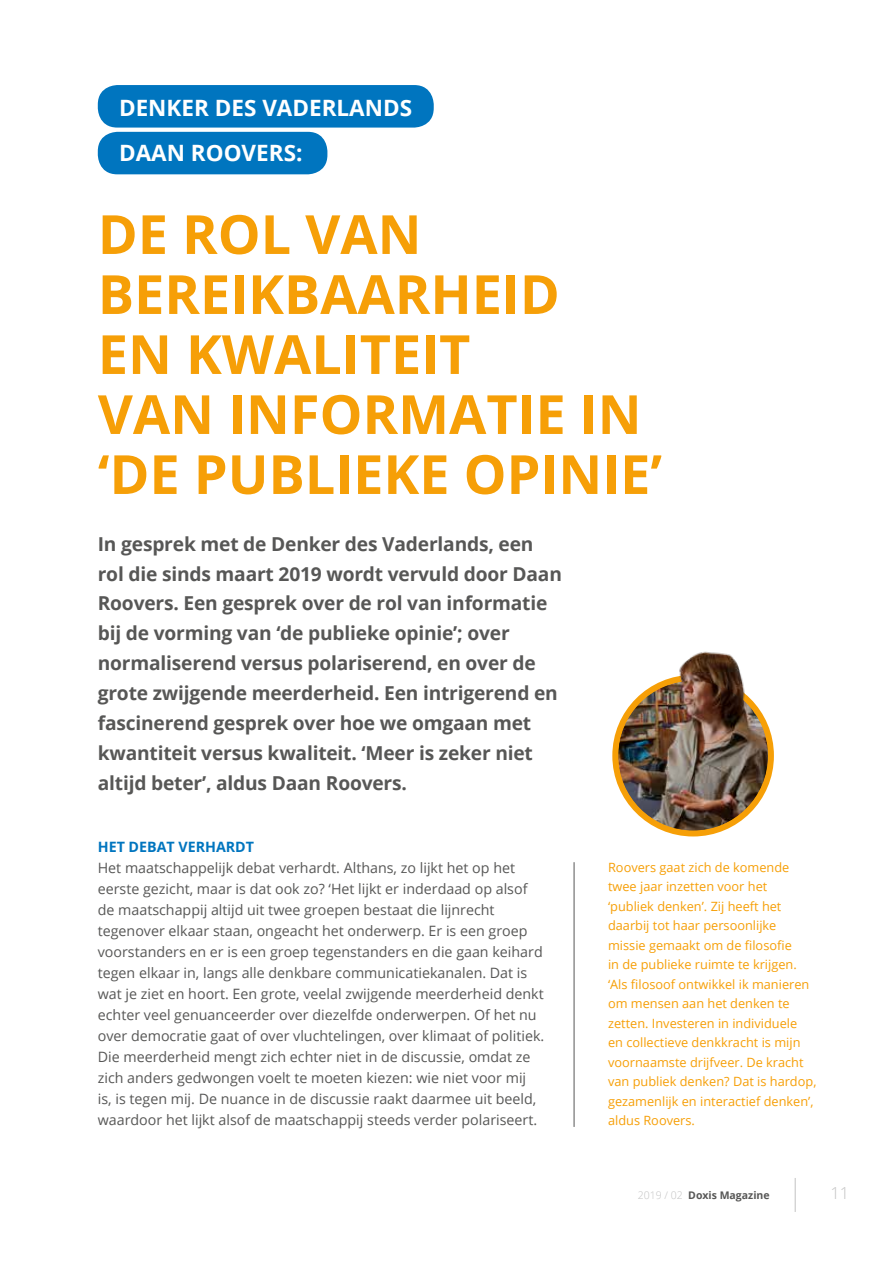
<style>
.page{position:relative;width:893px;height:1263px;background:#fff}
.page>*{position:absolute;margin:0;border:0;box-sizing:border-box;transform-origin:0 0}
.t1{font:700 54px/60px "Open Sans";color:#f69f07}
.t2{font:700 22.5px/45px "Open Sans";color:#fff}
.t3{font:700 19.2px/30px "Open Sans";letter-spacing:-.01em;color:#575756}
.t4{font:300 16.5px "Open Sans";color:#c2c2c2}
.t5{font:14.25px/21px "Open Sans";color:#575756}
.t6{font:700 14.25px "Open Sans";color:#0075bf}
.t7{font:12.75px/19.5px "Open Sans";color:#f69f07}
.t8{font:700 10.5px "Open Sans";color:#575756}
.s1{font-weight:300;color:#c2c2c2}
</style>
<div class="page">
<hr style="left:795px;top:1178px;width:1px;height:34px;background:#c2c2c2">
<div style="left:98px;top:85px;width:336px;height:43px;background:#0075bf;border-radius:20px"></div>
<div style="left:98px;top:132px;width:229px;height:42px;background:#0075bf;border-radius:20px"></div>
<hr style="left:574px;top:862px;width:1px;height:265px;background:#575756">
<img style="left:612px;top:651px;width:162px;height:182px">
<img style="left:619px;top:681px;width:148px;height:149px;border-radius:74px">
<h2 class="t2" style="left:119px;top:84px;width:295px">DENKER DES VADERLANDS<br>DAAN ROOVERS:</h2>
<h1 class="t1" style="left:98px;top:203px;width:566px">DE ROL VAN<br>BEREIKBAARHEID<br>EN KWALITEIT<br>VAN INFORMATIE IN ‘DE PUBLIEKE OPINIE’</h1>
<p class="t3" style="left:98px;top:528px;width:466px">In gesprek met de Denker des Vaderlands, een rol die sinds maart 2019 wordt vervuld door Daan Roovers. Een gesprek over de rol van informatie bij de vorming van ‘de publieke opinie’; over normaliserend versus polariserend, en over de grote zwijgende meerderheid. Een intrigerend en fascinerend gesprek over hoe we omgaan met kwantiteit versus kwaliteit. ‘Meer is zeker niet altijd beter’, aldus Daan Roovers.</p>
<p class="t6" style="left:98px;top:837px;width:158px">HET DEBAT VERHARDT</p>
<p class="t5" style="left:98px;top:857px;width:448px">Het maatschappelijk debat verhardt. Althans, zo lijkt het op het eerste gezicht, maar is dat ook zo? ‘Het lijkt er inderdaad op alsof de maatschappij altijd uit twee groepen bestaat die lijnrecht tegenover elkaar staan, ongeacht het onderwerp. Er is een groep voorstanders en er is een groep tegenstanders en die gaan keihard tegen elkaar in, langs alle denkbare communicatiekanalen. Dat is wat je ziet en hoort. Een grote, veelal zwijgende meerderheid denkt echter veel genuanceerder over diezelfde onderwerpen. Of het nu over democratie gaat of over vluchtelingen, over klimaat of politiek.<br>Die meerderheid mengt zich echter niet in de discussie, omdat ze zich anders gedwongen voelt te moeten kiezen: wie niet voor mij<br>is, is tegen mij. De nuance in de discussie raakt daarmee uit beeld, waardoor het lijkt alsof de maatschappij steeds verder polariseert.</p>
<p class="t7" style="left:608px;top:857px;width:210px">Roovers gaat zich de komende twee jaar inzetten voor het<br>‘publiek denken’. Zij heeft het daarbij tot haar persoonlijke missie gemaakt om de filosofie<br>in de publieke ruimte te krijgen. ‘Als filosoof ontwikkel ik manieren om mensen aan het denken te zetten. Investeren in individuele<br>en collectieve denkkracht is mijn voornaamste drijfveer. De kracht van publiek denken? Dat is hardop, gezamenlijk en interactief denken’, aldus Roovers.</p>
<p class="t8" style="left:638px;top:1187px;width:133px"><span class="s1">2019 / 02</span> Doxis Magazine</p>
<p class="t4" style="left:830px;top:1182px;width:20px">11</p>
</div>
